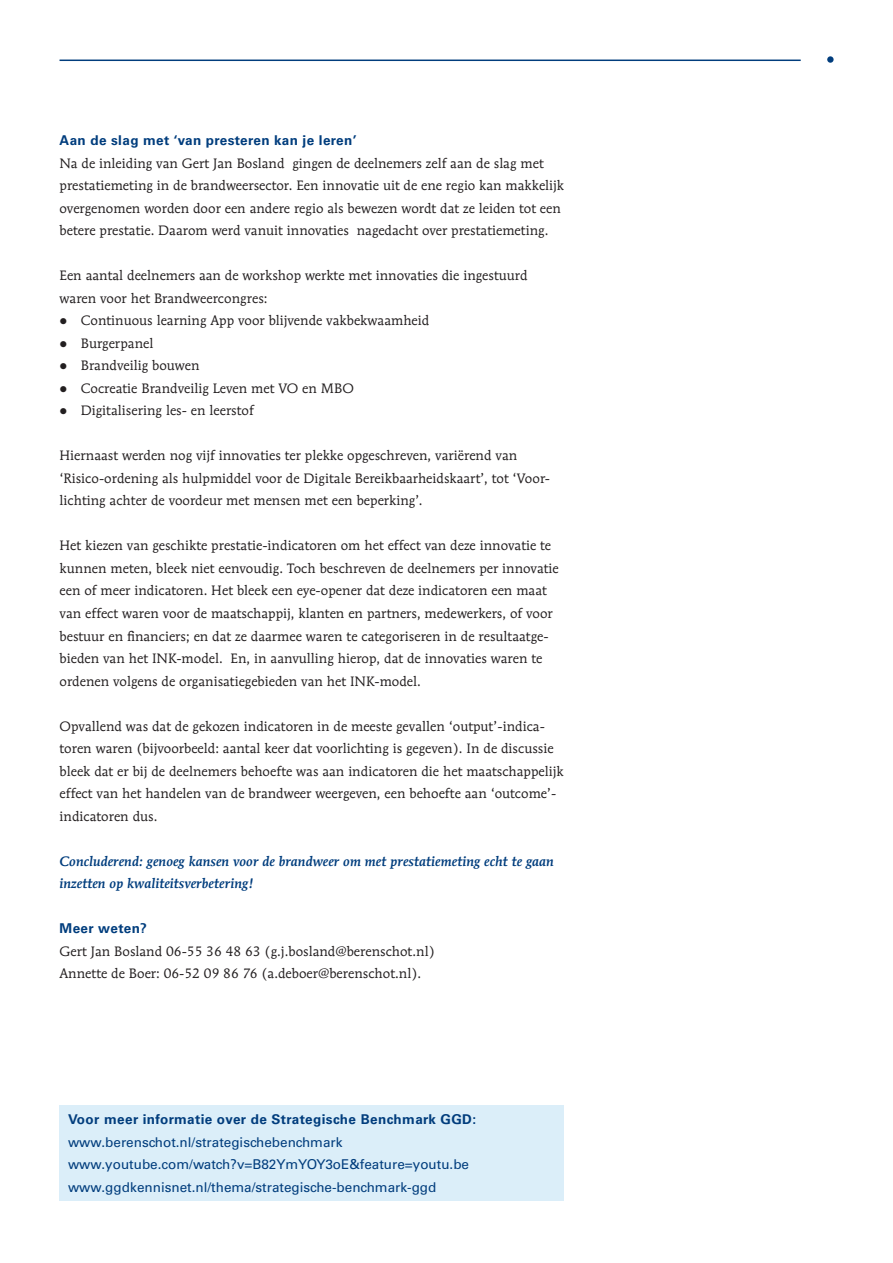
<style>
.page{position:relative;width:893px;height:1263px;background:#fff}
.page>*{position:absolute;margin:0;border:0;box-sizing:border-box;transform-origin:0 0}
.brood_wit_voor{font:13.5px/22.5px "Mendoza Roman Std";color:#231f20}
.brood{font:13.5px/22.5px "Mendoza Roman Std";color:#231f20}
.kadertekst{font:13.5px "Univers LT Std";color:#013d7d}
.brood_wit_voor-2{font:italic 500 13.5px/22.5px "Mendoza Roman Std";color:#013d7d}
.brood-2{font:700 13.5px "Univers LT Std";letter-spacing:.03em;color:#013d7d}
.Kop2{font:700 13.5px "Univers LT Std";letter-spacing:.03em;color:#013d7d}
</style>
<div class="page">
<hr style="left:60px;top:60px;width:741px;height:1px;background:#013d7d">
<svg style="left:827px;top:56px;width:7px;height:7px"></svg>
<div style="left:60px;top:1105px;width:504px;height:96px;background:#dbeef9"></div>
<p class="Kop2" style="left:60px;top:133px;width:298px">Aan de slag met ‘van presteren kan je leren’</p>
<p class="brood" style="left:60px;top:152px;width:506px">Na de inleiding van Gert Jan Bosland gingen de deelnemers zelf aan de slag met prestatiemeting in de brandweersector. Een innovatie uit de ene regio kan makkelijk overgenomen worden door een andere regio als bewezen wordt dat ze leiden tot een betere prestatie. Daarom werd vanuit innovaties nagedacht over prestatiemeting.</p>
<p class="brood_wit_voor" style="left:60px;top:264px;width:469px">Een aantal deelnemers aan de workshop werkte met innovaties die ingestuurd waren voor het Brandweercongres:</p>
<p class="brood_wit_voor" style="left:81px;top:309px;width:350px">Continuous learning App voor blijvende vakbekwaamheid</p>
<p class="brood_wit_voor" style="left:81px;top:332px;width:74px">Burgerpanel</p>
<p class="brood_wit_voor" style="left:81px;top:354px;width:120px">Brandveilig bouwen</p>
<p class="brood_wit_voor" style="left:81px;top:377px;width:275px">Cocreatie Brandveilig Leven met VO en MBO</p>
<p class="brood_wit_voor" style="left:81px;top:399px;width:174px">Digitalisering les- en leerstof</p>
<p class="brood_wit_voor" style="left:60px;top:444px;width:492px">Hiernaast werden nog vijf innovaties ter plekke opgeschreven, variërend van ‘Risico-ordening als hulpmiddel voor de Digitale Bereikbaarheidskaart’, tot ‘Voor&shy;lichting achter de voordeur met mensen met een beperking’.</p>
<p class="brood_wit_voor" style="left:60px;top:534px;width:501px">Het kiezen van geschikte prestatie-indicatoren om het effect van deze innovatie te kunnen meten, bleek niet eenvoudig. Toch beschreven de deelnemers per innovatie een of meer indicatoren. Het bleek een eye-opener dat deze indicatoren een maat van effect waren voor de maatschappij, klanten en partners, medewerkers, of voor bestuur en financiers; en dat ze daarmee waren te categoriseren in de resultaatge&shy;bieden van het INK-model. En, in aanvulling hierop, dat de innovaties waren te ordenen volgens de organisatiegebieden van het INK-model.</p>
<p class="brood_wit_voor" style="left:60px;top:714px;width:506px">Opvallend was dat de gekozen indicatoren in de meeste gevallen ‘output’-indica&shy;toren waren (bijvoorbeeld: aantal keer dat voorlichting is gegeven). In de discussie bleek dat er bij de deelnemers behoefte was aan indicatoren die het maatschappelijk effect van het handelen van de brandweer weergeven, een behoefte aan ‘outcome’- indicatoren dus.</p>
<p class="brood_wit_voor-2" style="left:60px;top:849px;width:496px">Concluderend: genoeg kansen voor de brandweer om met prestatiemeting echt te gaan inzetten op kwaliteitsverbetering!</p>
<p class="Kop2" style="left:60px;top:920px;width:89px">Meer weten?</p>
<p class="brood" style="left:60px;top:939px;width:377px">Gert Jan Bosland 06-55 36 48 63 (g.j.bosland@berenschot.nl)</p>
<p class="brood" style="left:60px;top:962px;width:363px">Annette de Boer: 06-52 09 86 76 (a.deboer@berenschot.nl).</p>
<p class="brood-2" style="left:68px;top:1112px;width:410px">Voor meer informatie over de Strategische Benchmark GGD:</p>
<p class="kadertekst" style="left:68px;top:1134px;width:276px">www.berenschot.nl/strategischebenchmark</p>
<p class="kadertekst" style="left:68px;top:1156px;width:403px">www.youtube.com/watch?v=B82YmYOY3oE&amp;feature=youtu.be</p>
<p class="kadertekst" style="left:68px;top:1179px;width:370px">www.ggdkennisnet.nl/thema/strategische-benchmark-ggd</p>
</div>
